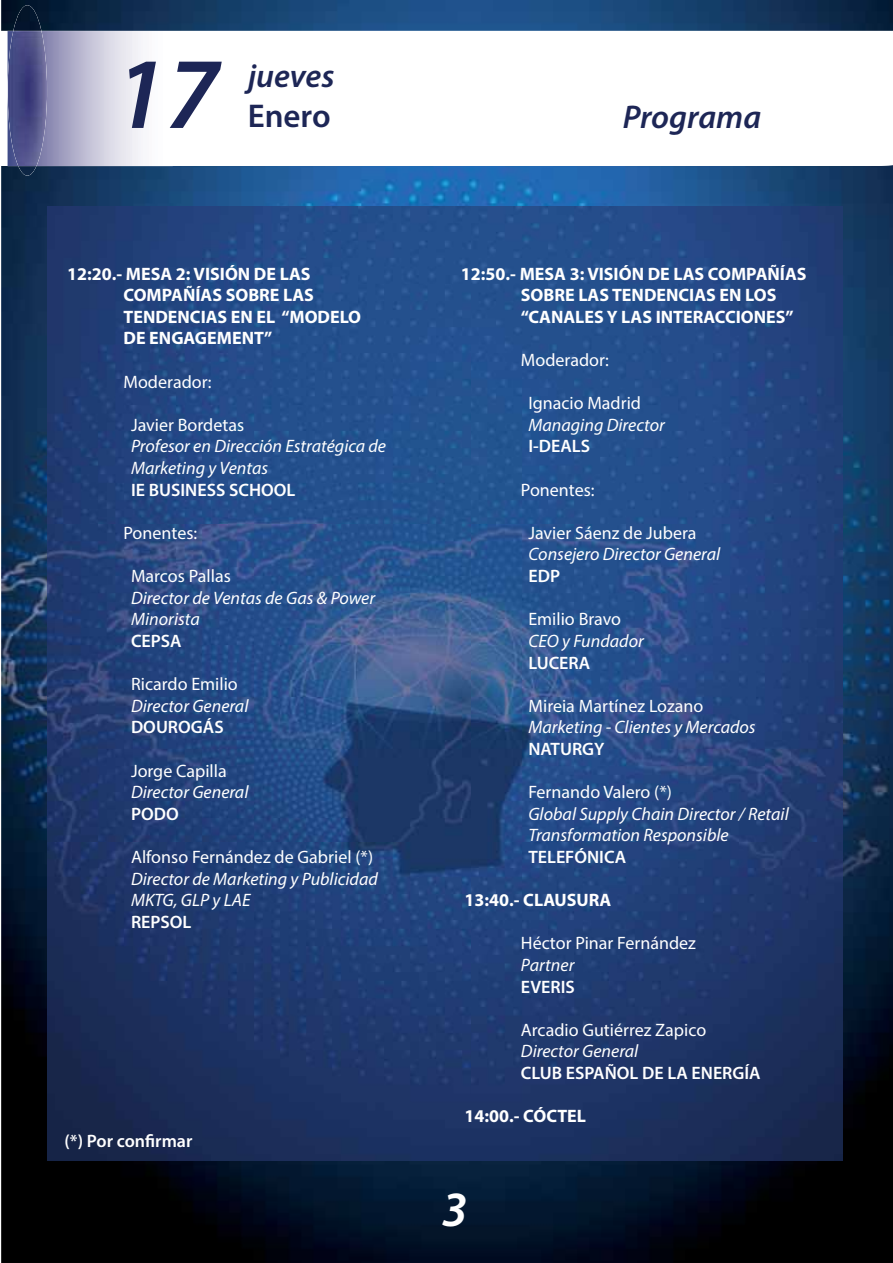
<style>
.page{position:relative;width:893px;height:1263px;background:#fff}
.page>*{position:absolute;margin:0;border:0;box-sizing:border-box;transform-origin:0 0}
.t1{font:italic 600 102px "Myriad Pro";color:#1d2656}
.t2{font:italic 600 49.5px "Myriad Pro";color:#fff}
.t3{font:italic 600 33px "Myriad Pro";color:#1d2656}
.t4{font:600 33px "Myriad Pro";color:#1d2656}
.t5{font:italic 18px/21.6px "Myriad Pro";color:#fff}
.t6{font:18px "Myriad Pro";color:#fff}
.t7{font:700 18px/21.6px "Myriad Pro";color:#fff}
.t8{font:600 18px "Myriad Pro";color:#fff}
</style>
<div class="page">
<img style="left:1px;top:0;width:892px;height:1263px">
<svg style="left:1px;top:31px;width:892px;height:135px"></svg>
<img style="left:13px;top:5px;width:28px;height:171px">
<svg style="left:8px;top:31px;width:165px;height:136px"></svg>
<img style="left:8px;top:31px;width:39px;height:135px">
<img style="left:47px;top:207px;width:795px;height:954px">
<h1 class="t1" style="left:113px;top:33px;width:107px">17</h1>
<h3 class="t3" style="left:248px;top:57px;width:88px">jueves</h3>
<h3 class="t4" style="left:248px;top:96px;width:84px">Enero</h3>
<h3 class="t3" style="left:623px;top:97px;width:140px">Programa</h3>
<p class="t7" style="left:124px;top:263px;width:239px;text-indent:-56px">12:20.- MESA 2: VISIÓN DE LAS<br>COMPAÑÍAS SOBRE LAS<br>TENDENCIAS EN EL “MODELO<br>DE ENGAGEMENT”</p>
<p class="t6" style="left:124px;top:375px;width:89px">Moderador:</p>
<p class="t6" style="left:131px;top:418px;width:115px">Javier Bordetas</p>
<p class="t5" style="left:131px;top:437px;width:257px">Profesor en Dirección Estratégica de<br>Marketing y Ventas</p>
<p class="t8" style="left:131px;top:479px;width:166px">IE BUSINESS SCHOOL</p>
<p class="t6" style="left:124px;top:526px;width:75px">Ponentes:</p>
<p class="t6" style="left:131px;top:569px;width:101px">Marcos Pallas</p>
<p class="t5" style="left:131px;top:588px;width:246px">Director de Ventas de Gas &amp; Power<br>Minorista</p>
<p class="t8" style="left:131px;top:630px;width:52px">CEPSA</p>
<p class="t6" style="left:131px;top:677px;width:108px">Ricardo Emilio</p>
<p class="t5" style="left:131px;top:696px;width:119px">Director General</p>
<p class="t8" style="left:131px;top:716px;width:94px">DOUROGÁS</p>
<p class="t6" style="left:131px;top:764px;width:97px">Jorge Capilla</p>
<p class="t5" style="left:131px;top:782px;width:119px">Director General</p>
<p class="t8" style="left:131px;top:803px;width:49px">PODO</p>
<p class="t6" style="left:131px;top:850px;width:244px">Alfonso Fernández de Gabriel (*)</p>
<p class="t5" style="left:131px;top:869px;width:248px">Director de Marketing y Publicidad<br>MKTG, GLP y LAE</p>
<p class="t8" style="left:131px;top:911px;width:62px">REPSOL</p>
<p class="t8" style="left:65px;top:1130px;width:129px">(*) Por confirmar</p>
<p class="t7" style="left:521px;top:263px;width:287px;text-indent:-60px">12:50.- MESA 3: VISIÓN DE LAS COMPAÑÍAS<br>SOBRE LAS TENDENCIAS EN LOS “CANALES Y LAS INTERACCIONES”</p>
<p class="t6" style="left:521px;top:353px;width:89px">Moderador:</p>
<p class="t6" style="left:528px;top:396px;width:114px">Ignacio Madrid</p>
<p class="t5" style="left:528px;top:415px;width:138px">Managing Director</p>
<p class="t8" style="left:528px;top:436px;width:63px">I-DEALS</p>
<p class="t6" style="left:521px;top:483px;width:75px">Ponentes:</p>
<p class="t6" style="left:528px;top:526px;width:170px">Javier Sáenz de Jubera</p>
<p class="t5" style="left:528px;top:545px;width:193px">Consejero Director General</p>
<p class="t8" style="left:528px;top:565px;width:33px">EDP</p>
<p class="t6" style="left:528px;top:612px;width:94px">Emilio Bravo</p>
<p class="t5" style="left:528px;top:631px;width:117px">CEO y Fundador</p>
<p class="t8" style="left:528px;top:652px;width:63px">LUCERA</p>
<p class="t6" style="left:528px;top:699px;width:176px">Mireia Martínez Lozano</p>
<p class="t5" style="left:528px;top:718px;width:229px">Marketing - Clientes y Mercados</p>
<p class="t8" style="left:528px;top:738px;width:78px">NATURGY</p>
<p class="t6" style="left:528px;top:785px;width:145px">Fernando Valero (*)</p>
<p class="t5" style="left:528px;top:804px;width:262px">Global Supply Chain Director / Retail<br>Transformation Responsible</p>
<p class="t8" style="left:528px;top:846px;width:99px">TELEFÓNICA</p>
<p class="t7" style="left:465px;top:889px;width:148px">13:40.- CLAUSURA</p>
<p class="t6" style="left:521px;top:936px;width:177px">Héctor Pinar Fernández</p>
<p class="t5" style="left:521px;top:955px;width:55px">Partner</p>
<p class="t8" style="left:521px;top:976px;width:55px">EVERIS</p>
<p class="t6" style="left:521px;top:1023px;width:187px">Arcadio Gutiérrez Zapico</p>
<p class="t5" style="left:521px;top:1042px;width:119px">Director General</p>
<p class="t8" style="left:521px;top:1062px;width:241px">CLUB ESPAÑOL DE LA ENERGÍA</p>
<p class="t7" style="left:465px;top:1104px;width:123px">14:00.- CÓCTEL</p>
<h2 class="t2" style="left:442px;top:1180px;width:27px">3</h2>
</div>
